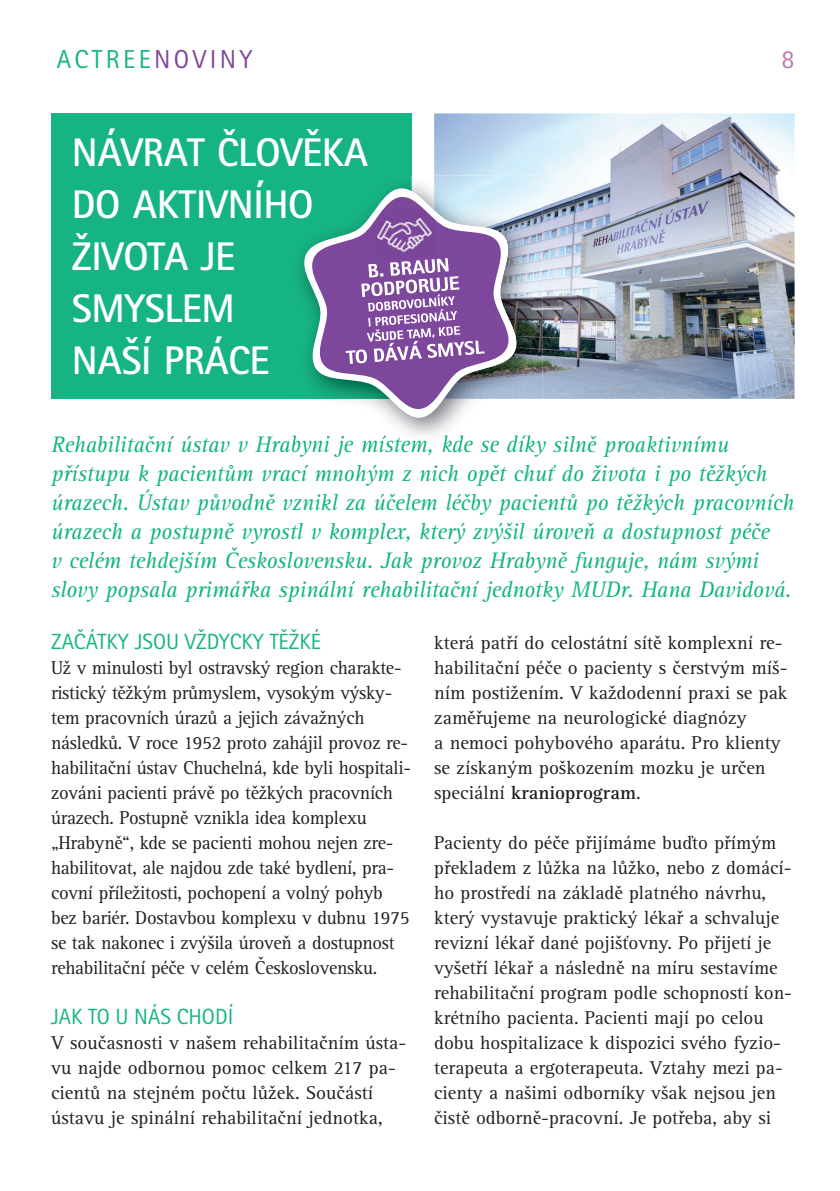
<style>
.page{position:relative;width:840px;height:1191px;background:#fff}
.page>*{position:absolute;margin:0;border:0;box-sizing:border-box;transform-origin:0 0}
.t1{font:700 40px/52px "Rotis Sans Serif Pro";letter-spacing:-.01em;color:#fff}
.t2{font:26px "Rotis Sans Serif Pro";letter-spacing:.13em;color:#16b484}
.t3{font:26px "Rotis Sans Serif Pro";color:#c075b0}
.t4{font:italic 23.2px/29px "Rotis Serif Pro";letter-spacing:-.01em;color:#16b484}
.t5{font:22px "Rotis Sans Serif Pro";color:#16b484}
.t6{font:19.2px/25px "Rotis Serif Pro";color:#231f20}
.s1{color:#7d489c}
.s2{font-weight:700}
</style>
<div class="page">
<div style="left:51px;top:113px;width:360px;height:286px;background:#16b484"></div>
<img style="left:434px;top:113px;width:360px;height:286px">
<img style="left:391px;top:176px;width:66px;height:259px">
<img style="left:391px;top:176px;width:20px;height:11px">
<img style="left:292px;top:435px;width:249px;height:8px">
<img style="left:291px;top:190px;width:7px;height:28px">
<img style="left:434px;top:176px;width:108px;height:223px">
<img style="left:298px;top:187px;width:224px;height:232px">
<svg style="left:306px;top:195px;width:208px;height:215px"></svg>
<svg style="left:372px;top:211px;width:1px;height:12px"></svg>
<img style="left:373px;top:207px;width:64px;height:51px">
<svg style="left:345px;top:258px;width:139px;height:106px;background:#986fb1"></svg>
<h2 class="t2" style="left:57px;top:44px;width:197px">ACTREE<span class="s1">NOVINY</span></h2>
<h2 class="t3" style="left:781px;top:44px;width:14px">8</h2>
<h1 class="t1" style="left:72px;top:126px;width:297px">NÁVRAT ČLOVĚKA<br>DO AKTIVNÍHO<br>ŽIVOTA JE<br>SMYSLEM<br>NAŠÍ PRÁCE</h1>
<p class="t4" style="left:51px;top:430px;width:744px">Rehabilitační ústav v Hrabyni je místem, kde se díky silně proaktivnímu přístupu k pacientům vrací mnohým z nich opět chuť do života i po těžkých úrazech. Ústav původně vznikl za účelem léčby pacientů po těžkých pracovních úrazech a postupně vyrostl v komplex, který zvýšil úroveň a dostupnost péče<br>v celém tehdejším Československu. Jak provoz Hrabyně funguje, nám svými slovy popsala primářka spinální rehabilitační jednotky MUDr. Hana Davidová.</p>
<p class="t5" style="left:51px;top:628px;width:271px">ZAČÁTKY JSOU VŽDYCKY TĚŽKÉ</p>
<p class="t6" style="left:51px;top:655px;width:361px">Už v minulosti byl ostravský region charakte&shy;ristický těžkým průmyslem, vysokým výsky&shy;tem pracovních úrazů a jejich závažných následků. V roce 1952 proto zahájil provoz re&shy;habilitační ústav Chuchelná, kde byli hospitali&shy;zováni pacienti právě po těžkých pracovních úrazech. Postupně vznikla idea komplexu „Hrabyně“, kde se pacienti mohou nejen zre&shy;habilitovat, ale najdou zde také bydlení, pra&shy;covní příležitosti, pochopení a volný pohyb bez bariér. Dostavbou komplexu v dubnu 1975 se tak nakonec i zvýšila úroveň a dostupnost rehabilitační péče v celém Československu.</p>
<p class="t5" style="left:51px;top:1003px;width:184px">JAK TO U NÁS CHODÍ</p>
<p class="t6" style="left:51px;top:1030px;width:356px">V současnosti v našem rehabilitačním ústa&shy;vu najde odbornou pomoc celkem 217 pa&shy;cientů na stejném počtu lůžek. Součástí ústavu je spinální rehabilitační jednotka,</p>
<p class="t6" style="left:434px;top:630px;width:354px">která patří do celostátní sítě komplexní re&shy;habilitační péče o pacienty s čerstvým míš&shy;ním postižením. V každodenní praxi se pak zaměřujeme na neurologické diagnózy<br>a nemoci pohybového aparátu. Pro klienty se získaným poškozením mozku je určen speciální <span class="s2">kranioprogram</span>.</p>
<p class="t6" style="left:434px;top:830px;width:359px">Pacienty do péče přijímáme buďto přímým překladem z lůžka na lůžko, nebo z domácí&shy;ho prostředí na základě platného návrhu, který vystavuje praktický lékař a schvaluje revizní lékař dané pojišťovny. Po přijetí je vyšetří lékař a následně na míru sestavíme rehabilitační program podle schopností kon&shy;krétního pacienta. Pacienti mají po celou dobu hospitalizace k dispozici svého fyzio&shy;terapeuta a ergoterapeuta. Vztahy mezi pa&shy;cienty a našimi odborníky však nejsou jen čistě odborně-pracovní. Je potřeba, aby si</p>
</div>
